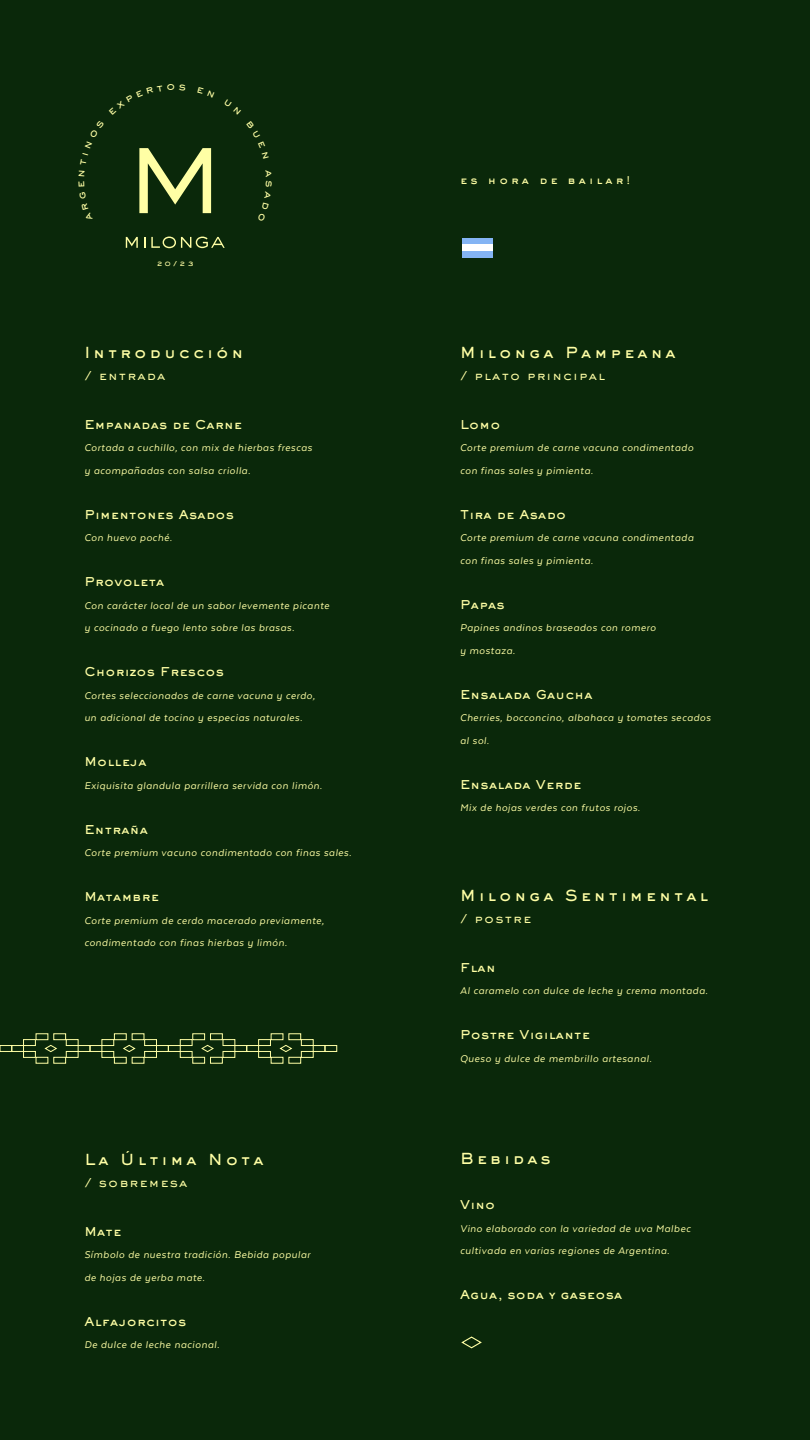
<style>
.page{position:relative;width:810px;height:1440px;background:#0a280a}
.page>*{position:absolute;margin:0;border:0;box-sizing:border-box;transform-origin:0 0}
.t1{font:800 15px "Sackers Gothic Std";letter-spacing:.2em;color:#ffffa5}
.t2{font:800 12px "Sackers Gothic Std";letter-spacing:.025em;color:#ffffa5}
.t3{font:500 12px "Sackers Gothic Std";letter-spacing:.1em;color:#ffffa5}
.t4{font:italic 11.25px/22.5px "Texta";letter-spacing:.05em;color:#ffffa5}
.t5{font:800 10.5px "Sackers Gothic Std";letter-spacing:.3em;color:#ffffa5}
.t6{font:800 6.6px "Sackers Gothic Std";color:#ffffa5}
</style>
<div class="page">
<div style="left:463px;top:238px;width:30px;height:7px;background:#84b4f4"></div>
<div style="left:463px;top:245px;width:30px;height:6px;background:#fff"></div>
<div style="left:463px;top:251px;width:30px;height:6px;background:#84b4f4"></div>
<div style="left:301px;top:1039px;width:13px;height:7px;border:1px solid #ffffa5"></div>
<div style="left:288px;top:1033px;width:13px;height:7px;border:1px solid #ffffa5"></div>
<div style="left:301px;top:1051px;width:13px;height:7px;border:1px solid #ffffa5"></div>
<div style="left:288px;top:1057px;width:13px;height:7px;border:1px solid #ffffa5"></div>
<div style="left:313px;top:1045px;width:12px;height:7px;border:1px solid #ffffa5"></div>
<div style="left:324px;top:1045px;width:13px;height:7px;border:1px solid #ffffa5"></div>
<div style="left:258px;top:1051px;width:13px;height:7px;border:1px solid #ffffa5"></div>
<div style="left:271px;top:1057px;width:12px;height:7px;border:1px solid #ffffa5"></div>
<div style="left:258px;top:1039px;width:13px;height:7px;border:1px solid #ffffa5"></div>
<div style="left:271px;top:1033px;width:12px;height:7px;border:1px solid #ffffa5"></div>
<div style="left:246px;top:1045px;width:13px;height:7px;border:1px solid #ffffa5"></div>
<svg style="left:279px;top:1044px;width:14px;height:9px"></svg>
<div style="left:223px;top:1039px;width:12px;height:7px;border:1px solid #ffffa5"></div>
<div style="left:210px;top:1033px;width:13px;height:7px;border:1px solid #ffffa5"></div>
<div style="left:223px;top:1051px;width:12px;height:7px;border:1px solid #ffffa5"></div>
<div style="left:210px;top:1057px;width:13px;height:7px;border:1px solid #ffffa5"></div>
<div style="left:234px;top:1045px;width:13px;height:7px;border:1px solid #ffffa5"></div>
<div style="left:180px;top:1051px;width:13px;height:7px;border:1px solid #ffffa5"></div>
<div style="left:192px;top:1057px;width:13px;height:7px;border:1px solid #ffffa5"></div>
<div style="left:180px;top:1039px;width:13px;height:7px;border:1px solid #ffffa5"></div>
<div style="left:192px;top:1033px;width:13px;height:7px;border:1px solid #ffffa5"></div>
<div style="left:168px;top:1045px;width:13px;height:7px;border:1px solid #ffffa5"></div>
<svg style="left:201px;top:1044px;width:13px;height:9px"></svg>
<div style="left:144px;top:1039px;width:13px;height:7px;border:1px solid #ffffa5"></div>
<div style="left:132px;top:1033px;width:12px;height:7px;border:1px solid #ffffa5"></div>
<div style="left:144px;top:1051px;width:13px;height:7px;border:1px solid #ffffa5"></div>
<div style="left:132px;top:1057px;width:12px;height:7px;border:1px solid #ffffa5"></div>
<div style="left:156px;top:1045px;width:13px;height:7px;border:1px solid #ffffa5"></div>
<div style="left:101px;top:1051px;width:13px;height:7px;border:1px solid #ffffa5"></div>
<div style="left:114px;top:1057px;width:13px;height:7px;border:1px solid #ffffa5"></div>
<div style="left:101px;top:1039px;width:13px;height:7px;border:1px solid #ffffa5"></div>
<div style="left:114px;top:1033px;width:13px;height:7px;border:1px solid #ffffa5"></div>
<div style="left:90px;top:1045px;width:12px;height:7px;border:1px solid #ffffa5"></div>
<svg style="left:123px;top:1044px;width:13px;height:9px"></svg>
<div style="left:66px;top:1039px;width:13px;height:7px;border:1px solid #ffffa5"></div>
<div style="left:53px;top:1033px;width:13px;height:7px;border:1px solid #ffffa5"></div>
<div style="left:66px;top:1051px;width:13px;height:7px;border:1px solid #ffffa5"></div>
<div style="left:53px;top:1057px;width:13px;height:7px;border:1px solid #ffffa5"></div>
<div style="left:78px;top:1045px;width:12px;height:7px;border:1px solid #ffffa5"></div>
<div style="left:23px;top:1051px;width:13px;height:7px;border:1px solid #ffffa5"></div>
<div style="left:36px;top:1057px;width:12px;height:7px;border:1px solid #ffffa5"></div>
<div style="left:23px;top:1039px;width:13px;height:7px;border:1px solid #ffffa5"></div>
<div style="left:36px;top:1033px;width:12px;height:7px;border:1px solid #ffffa5"></div>
<div style="left:11px;top:1045px;width:13px;height:7px;border:1px solid #ffffa5"></div>
<div style="left:0;top:1045px;width:12px;height:7px;border:1px solid #ffffa5"></div>
<svg style="left:44px;top:1044px;width:13px;height:9px"></svg>
<svg style="left:126px;top:237px;width:12px;height:11px"></svg>
<svg style="left:144px;top:237px;width:81px;height:11px"></svg>
<svg style="left:461px;top:1336px;width:21px;height:13px"></svg>
<svg style="left:139px;top:148px;width:73px;height:66px"></svg>
<p class="t6" style="left:157px;top:259px;width:39px">20/23</p>
<h1 class="t1" style="left:84px;top:342px;width:161px">Introducción</h1>
<p class="t3" style="left:84px;top:367px;width:82px">/ entrada</p>
<p class="t2" style="left:84px;top:416px;width:159px">Empanadas de Carne</p>
<p class="t4" style="left:84px;top:437px;width:229px">Cortada a cuchillo, con mix de hierbas frescas y acompañadas con salsa criolla.</p>
<p class="t2" style="left:84px;top:506px;width:151px">Pimentones Asados</p>
<p class="t4" style="left:84px;top:527px;width:89px">Con huevo poché.</p>
<p class="t2" style="left:84px;top:574px;width:82px">Provoleta</p>
<p class="t4" style="left:84px;top:594px;width:246px">Con carácter local de un sabor levemente picante y cocinado a fuego lento sobre las brasas.</p>
<p class="t2" style="left:84px;top:664px;width:141px">Chorizos Frescos</p>
<p class="t4" style="left:84px;top:684px;width:232px">Cortes seleccionados de carne vacuna y cerdo, un adicional de tocino y especias naturales.</p>
<p class="t2" style="left:84px;top:754px;width:64px">Molleja</p>
<p class="t4" style="left:84px;top:774px;width:239px">Exiquisita glandula parrillera servida con limón.</p>
<p class="t2" style="left:84px;top:821px;width:65px">Entraña</p>
<p class="t4" style="left:84px;top:842px;width:269px">Corte premium vacuno condimentado con finas sales.</p>
<p class="t2" style="left:84px;top:889px;width:76px">Matambre</p>
<p class="t4" style="left:84px;top:909px;width:241px">Corte premium de cerdo macerado previamente, condimentado con finas hierbas y limón.</p>
<h1 class="t1" style="left:84px;top:1149px;width:181px">La Última Nota</h1>
<p class="t3" style="left:84px;top:1174px;width:105px">/ sobremesa</p>
<p class="t2" style="left:84px;top:1223px;width:39px">Mate</p>
<p class="t4" style="left:84px;top:1244px;width:227px">Símbolo de nuestra tradición. Bebida popular de hojas de yerba mate.</p>
<p class="t2" style="left:84px;top:1313px;width:103px">Alfajorcitos</p>
<p class="t4" style="left:84px;top:1334px;width:136px">De dulce de leche nacional.</p>
<p class="t5" style="left:460px;top:173px;width:172px">es hora de bailar!</p>
<h1 class="t1" style="left:460px;top:342px;width:217px">Milonga Pampeana</h1>
<p class="t3" style="left:460px;top:367px;width:146px">/ plato principal</p>
<p class="t2" style="left:460px;top:416px;width:42px">Lomo</p>
<p class="t4" style="left:460px;top:437px;width:235px">Corte premium de carne vacuna condimentado con finas sales y pimienta.</p>
<p class="t2" style="left:460px;top:506px;width:108px">Tira de Asado</p>
<p class="t4" style="left:460px;top:527px;width:235px">Corte premium de carne vacuna condimentada con finas sales y pimienta.</p>
<p class="t2" style="left:460px;top:596px;width:46px">Papas</p>
<p class="t4" style="left:460px;top:617px;width:197px">Papines andinos braseados con romero y mostaza.</p>
<p class="t2" style="left:460px;top:686px;width:134px">Ensalada Gaucha</p>
<p class="t4" style="left:460px;top:707px;width:252px">Cherries, bocconcino, albahaca y tomates secados al sol.</p>
<p class="t2" style="left:460px;top:776px;width:123px">Ensalada Verde</p>
<p class="t4" style="left:460px;top:797px;width:182px">Mix de hojas verdes con frutos rojos.</p>
<h1 class="t1" style="left:460px;top:885px;width:250px">Milonga Sentimental</h1>
<p class="t3" style="left:460px;top:910px;width:73px">/ postre</p>
<p class="t2" style="left:460px;top:959px;width:37px">Flan</p>
<p class="t4" style="left:460px;top:980px;width:249px">Al caramelo con dulce de leche y crema montada.</p>
<p class="t2" style="left:460px;top:1027px;width:132px">Postre Vigilante</p>
<p class="t4" style="left:460px;top:1047px;width:193px">Queso y dulce de membrillo artesanal.</p>
<h1 class="t1" style="left:460px;top:1148px;width:92px">Bebidas</h1>
<p class="t2" style="left:460px;top:1197px;width:37px">Vino</p>
<p class="t4" style="left:460px;top:1217px;width:232px">Vino elaborado con la variedad de uva Malbec cultivada en varias regiones de Argentina.</p>
<p class="t2" style="left:460px;top:1287px;width:164px">Agua, soda y gaseosa</p>
</div>
